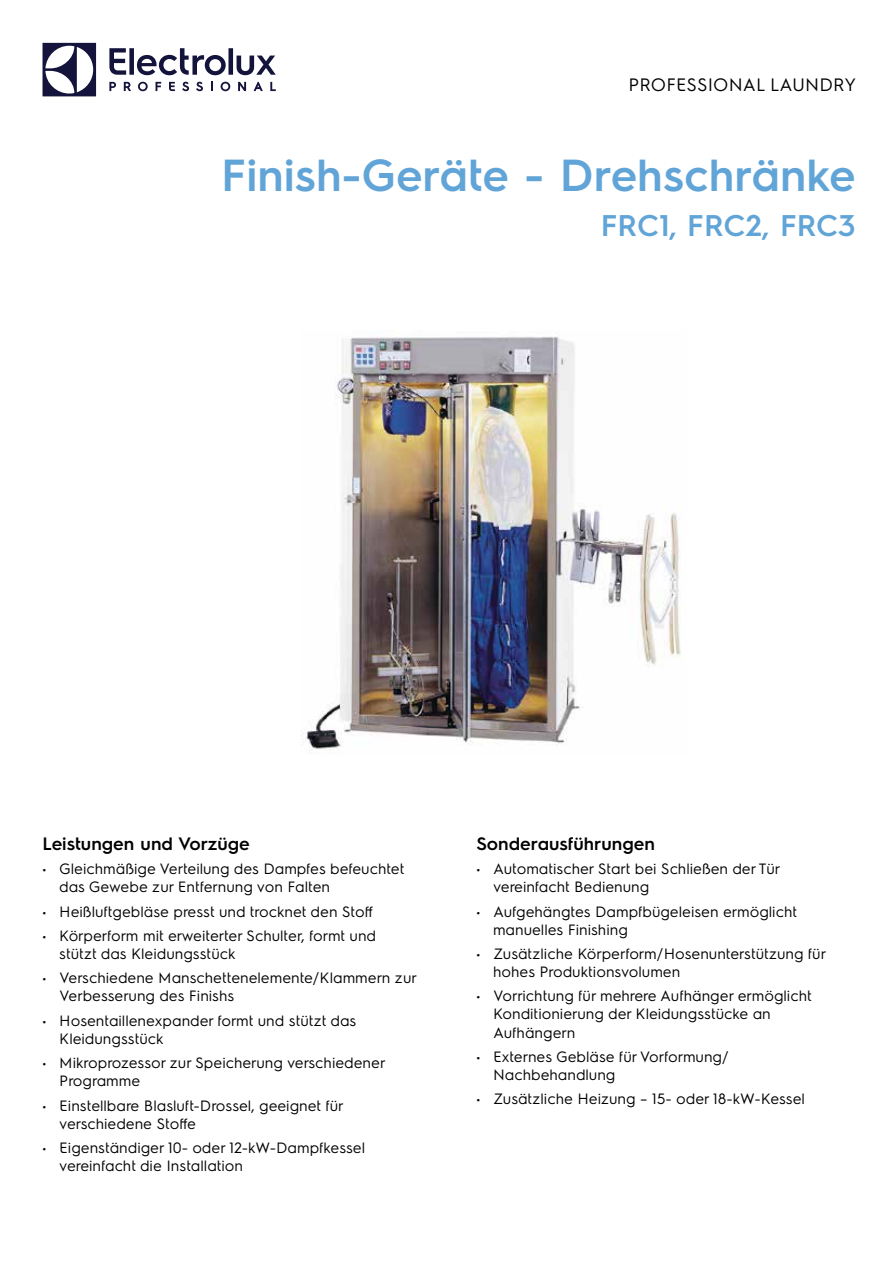
<style>
.page{position:relative;width:893px;height:1263px;background:#fff}
.page>*{position:absolute;margin:0;border:0;box-sizing:border-box;transform-origin:0 0}
.t1{font:600 45px "Electrolux Sans";color:#61a4d7}
.t2{font:600 30px "Electrolux Sans";color:#61a4d7}
.t3{font:600 18px "Electrolux Sans";color:#000}
.t4{font:18px "Electrolux Sans";color:#000}
.t5{font:15px/18px "Electrolux Sans";color:#000}
</style>
<div class="page">
<svg style="left:43px;top:43px;width:53px;height:53px"></svg>
<svg style="left:109px;top:48px;width:167px;height:27px"></svg>
<svg style="left:270px;top:82px;width:6px;height:9px"></svg>
<svg style="left:221px;top:82px;width:9px;height:9px"></svg>
<svg style="left:211px;top:82px;width:2px;height:9px"></svg>
<svg style="left:196px;top:82px;width:7px;height:9px"></svg>
<svg style="left:182px;top:82px;width:7px;height:9px"></svg>
<svg style="left:169px;top:82px;width:6px;height:9px"></svg>
<svg style="left:156px;top:82px;width:5px;height:9px"></svg>
<svg style="left:138px;top:82px;width:10px;height:9px"></svg>
<svg style="left:124px;top:82px;width:7px;height:9px"></svg>
<svg style="left:109px;top:82px;width:7px;height:9px"></svg>
<svg style="left:254px;top:82px;width:9px;height:9px"></svg>
<svg style="left:238px;top:82px;width:8px;height:9px"></svg>
<img style="left:301px;top:330px;width:380px;height:424px">
<p class="t4" style="left:629px;top:72px;width:229px">PROFESSIONAL LAUNDRY</p>
<h1 class="t1" style="left:221px;top:143px;width:636px">Finish-Geräte - Drehschränke</h1>
<h2 class="t2" style="left:601px;top:204px;width:257px">FRC1, FRC2, FRC3</h2>
<p class="t3" style="left:43px;top:831px;width:209px">Leistungen und Vorzüge</p>
<p class="t5" style="left:60px;top:859px;width:347px;text-indent:-17px">• Gleichmäßige Verteilung des Dampfes befeuchtet das Gewebe zur Entfernung von Falten</p>
<p class="t5" style="left:43px;top:901px;width:332px">• Heißluftgebläse presst und trocknet den Stoff</p>
<p class="t5" style="left:60px;top:926px;width:318px;text-indent:-17px">• Körperform mit erweiterter Schulter, formt und stützt das Kleidungsstück</p>
<p class="t5" style="left:60px;top:968px;width:359px;text-indent:-17px">• Verschiedene Manschettenelemente/Klammern zur<br>Verbesserung des Finishs</p>
<p class="t5" style="left:60px;top:1011px;width:299px;text-indent:-17px">• Hosentaillenexpander formt und stützt das<br>Kleidungsstück</p>
<p class="t5" style="left:60px;top:1053px;width:327px;text-indent:-17px">• Mikroprozessor zur Speicherung verschiedener<br>Programme</p>
<p class="t5" style="left:60px;top:1095px;width:286px;text-indent:-17px">• Einstellbare Blasluft-Drossel, geeignet für verschiedene Stoffe</p>
<p class="t5" style="left:60px;top:1138px;width:307px;text-indent:-17px">• Eigenständiger 10- oder 12-kW-Dampfkessel vereinfacht die Installation</p>
<p class="t3" style="left:476px;top:831px;width:180px">Sonderausführungen</p>
<p class="t5" style="left:493px;top:859px;width:288px;text-indent:-17px">• Automatischer Start bei Schließen der Tür vereinfacht Bedienung</p>
<p class="t5" style="left:493px;top:901px;width:306px;text-indent:-17px">• Aufgehängtes Dampfbügeleisen ermöglicht manuelles Finishing</p>
<p class="t5" style="left:493px;top:944px;width:334px;text-indent:-17px">• Zusätzliche Körperform/Hosenunterstützung für hohes Produktionsvolumen</p>
<p class="t5" style="left:493px;top:986px;width:320px;text-indent:-17px">• Vorrichtung für mehrere Aufhänger ermöglicht<br>Konditionierung der Kleidungsstücke an<br>Aufhängern</p>
<p class="t5" style="left:493px;top:1047px;width:237px;text-indent:-17px">• Externes Gebläse für Vorformung/<br>Nachbehandlung</p>
<p class="t5" style="left:476px;top:1089px;width:330px">• Zusätzliche Heizung – 15- oder 18-kW-Kessel</p>
</div>
